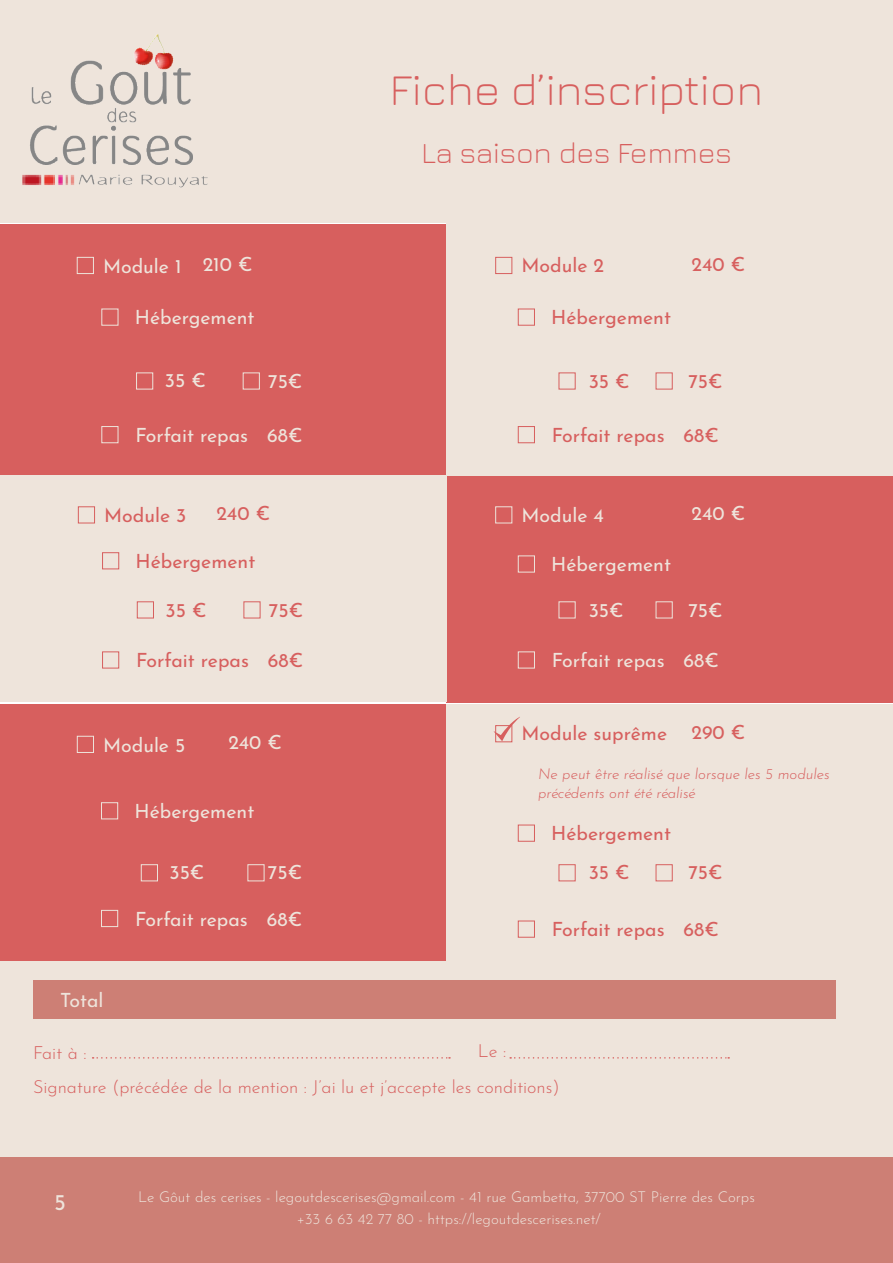
<style>
.page{position:relative;width:893px;height:1263px;background:#fff}
.page>*{position:absolute;margin:0;border:0;box-sizing:border-box;transform-origin:0 0}
.t1{font:300 45px "Jura";color:#d75f5e}
.t2{font:300 30px "Jura";color:#d75f5e}
.t3{font:22.5px "Josefin Sans";color:#eee4db}
.t4{font:19.5px "Josefin Sans";color:#d75f5e}
.t5{font:19.5px "Josefin Sans";color:#eee4db}
.t6{font:300 18px "Josefin Sans";color:#d75f5e}
.t7{font:300 15px/22.2px "Josefin Sans";color:#eee4db;text-align:center}
.t8{font:italic 300 15px/19.5px "Josefin Sans";color:#d75f5e}
</style>
<div class="page">
<div style="left:0;top:0;width:893px;height:222px;background:#eee4db"></div>
<img style="left:22px;top:34px;width:186px;height:154px">
<div style="left:0;top:1157px;width:893px;height:106px;background:#cd7f75"></div>
<div style="left:0;top:704px;width:446px;height:257px;background:#d75f5e"></div>
<div style="left:0;top:961px;width:893px;height:196px;background:#eee4db"></div>
<div style="left:0;top:224px;width:446px;height:251px;background:#d75f5e"></div>
<div style="left:447px;top:475px;width:446px;height:227px;background:#d75f5e"></div>
<div style="left:446px;top:223px;width:447px;height:252px;background:#eee4db"></div>
<div style="left:0;top:475px;width:446px;height:226px;background:#eee4db"></div>
<div style="left:447px;top:704px;width:446px;height:257px;background:#eee4db"></div>
<div style="left:77px;top:257px;width:17px;height:17px;border:1px solid #eee4db"></div>
<div style="left:101px;top:309px;width:17px;height:17px;border:1px solid #eee4db"></div>
<div style="left:136px;top:372px;width:17px;height:17px;border:1px solid #eee4db"></div>
<div style="left:243px;top:372px;width:17px;height:17px;border:1px solid #eee4db"></div>
<div style="left:101px;top:426px;width:17px;height:17px;border:1px solid #eee4db"></div>
<div style="left:495px;top:506px;width:17px;height:17px;border:1px solid #eee4db"></div>
<div style="left:518px;top:555px;width:17px;height:17px;border:1px solid #eee4db"></div>
<div style="left:559px;top:601px;width:17px;height:17px;border:1px solid #eee4db"></div>
<div style="left:656px;top:601px;width:17px;height:17px;border:1px solid #eee4db"></div>
<div style="left:518px;top:651px;width:17px;height:17px;border:1px solid #eee4db"></div>
<div style="left:495px;top:257px;width:17px;height:17px;border:1px solid #d75f5e"></div>
<div style="left:518px;top:309px;width:17px;height:17px;border:1px solid #d75f5e"></div>
<div style="left:559px;top:372px;width:17px;height:17px;border:1px solid #d75f5e"></div>
<div style="left:656px;top:372px;width:17px;height:17px;border:1px solid #d75f5e"></div>
<div style="left:518px;top:426px;width:17px;height:17px;border:1px solid #d75f5e"></div>
<div style="left:78px;top:506px;width:17px;height:17px;border:1px solid #d75f5e"></div>
<div style="left:495px;top:725px;width:17px;height:17px;border:1px solid #d75f5e"></div>
<div style="left:102px;top:552px;width:17px;height:17px;border:1px solid #d75f5e"></div>
<div style="left:518px;top:825px;width:17px;height:17px;border:1px solid #d75f5e"></div>
<div style="left:137px;top:601px;width:17px;height:17px;border:1px solid #d75f5e"></div>
<div style="left:559px;top:864px;width:17px;height:17px;border:1px solid #d75f5e"></div>
<div style="left:243px;top:601px;width:17px;height:17px;border:1px solid #d75f5e"></div>
<div style="left:656px;top:864px;width:17px;height:17px;border:1px solid #d75f5e"></div>
<div style="left:102px;top:651px;width:17px;height:17px;border:1px solid #d75f5e"></div>
<div style="left:518px;top:921px;width:17px;height:16px;border:1px solid #d75f5e"></div>
<div style="left:77px;top:736px;width:17px;height:17px;border:1px solid #eee4db"></div>
<div style="left:101px;top:802px;width:17px;height:17px;border:1px solid #eee4db"></div>
<div style="left:141px;top:864px;width:17px;height:17px;border:1px solid #eee4db"></div>
<div style="left:247px;top:864px;width:17px;height:17px;border:1px solid #eee4db"></div>
<div style="left:101px;top:910px;width:17px;height:17px;border:1px solid #eee4db"></div>
<div style="left:33px;top:980px;width:803px;height:39px;background:#cd7f75"></div>
<svg style="left:93px;top:1057px;width:357px;height:1px"></svg>
<svg style="left:510px;top:1057px;width:219px;height:1px"></svg>
<svg style="left:494px;top:717px;width:26px;height:24px"></svg>
<h1 class="t1" style="left:390px;top:57px;width:375px">Fiche d’inscription</h1>
<h2 class="t2" style="left:421px;top:131px;width:312px">La saison des Femmes</h2>
<p class="t5" style="left:103px;top:251px;width:80px">Module 1</p>
<p class="t5" style="left:203px;top:250px;width:51px">210 €</p>
<p class="t4" style="left:521px;top:251px;width:84px">Module 2</p>
<p class="t4" style="left:691px;top:249px;width:55px">240 €</p>
<p class="t5" style="left:135px;top:303px;width:121px">Hébergement</p>
<p class="t4" style="left:551px;top:303px;width:121px">Hébergement</p>
<p class="t5" style="left:165px;top:366px;width:43px">35 €</p>
<p class="t5" style="left:268px;top:367px;width:36px">75€</p>
<p class="t4" style="left:589px;top:367px;width:43px">35 €</p>
<p class="t4" style="left:688px;top:367px;width:36px">75€</p>
<p class="t5" style="left:135px;top:420px;width:114px">Forfait repas</p>
<p class="t5" style="left:267px;top:421px;width:37px">68€</p>
<p class="t4" style="left:552px;top:420px;width:114px">Forfait repas</p>
<p class="t4" style="left:684px;top:421px;width:37px">68€</p>
<p class="t4" style="left:104px;top:500px;width:84px">Module 3</p>
<p class="t4" style="left:216px;top:498px;width:55px">240 €</p>
<p class="t5" style="left:521px;top:500px;width:84px">Module 4</p>
<p class="t5" style="left:691px;top:499px;width:55px">240 €</p>
<p class="t4" style="left:136px;top:547px;width:121px">Hébergement</p>
<p class="t5" style="left:551px;top:550px;width:121px">Hébergement</p>
<p class="t4" style="left:166px;top:596px;width:43px">35 €</p>
<p class="t4" style="left:269px;top:596px;width:36px">75€</p>
<p class="t5" style="left:589px;top:596px;width:36px">35€</p>
<p class="t5" style="left:688px;top:596px;width:36px">75€</p>
<p class="t4" style="left:136px;top:646px;width:114px">Forfait repas</p>
<p class="t4" style="left:268px;top:646px;width:37px">68€</p>
<p class="t5" style="left:552px;top:646px;width:114px">Forfait repas</p>
<p class="t5" style="left:684px;top:646px;width:37px">68€</p>
<p class="t5" style="left:103px;top:730px;width:84px">Module 5</p>
<p class="t5" style="left:228px;top:728px;width:55px">240 €</p>
<p class="t4" style="left:521px;top:718px;width:147px">Module suprême</p>
<p class="t4" style="left:691px;top:717px;width:55px">290 €</p>
<p class="t5" style="left:134px;top:797px;width:121px">Hébergement</p>
<p class="t8" style="left:538px;top:762px;width:293px">Ne peut être réalisé que lorsque les 5 modules précédents ont été réalisé</p>
<p class="t4" style="left:551px;top:819px;width:121px">Hébergement</p>
<p class="t5" style="left:170px;top:857px;width:36px">35€</p>
<p class="t5" style="left:268px;top:857px;width:36px">75€</p>
<p class="t4" style="left:589px;top:857px;width:43px">35 €</p>
<p class="t4" style="left:688px;top:857px;width:36px">75€</p>
<p class="t5" style="left:135px;top:904px;width:114px">Forfait repas</p>
<p class="t5" style="left:267px;top:904px;width:37px">68€</p>
<p class="t4" style="left:552px;top:915px;width:114px">Forfait repas</p>
<p class="t4" style="left:684px;top:915px;width:37px">68€</p>
<p class="t5" style="left:60px;top:986px;width:45px">Total</p>
<p class="t6" style="left:33px;top:1039px;width:55px">Fait à :</p>
<p class="t6" style="left:478px;top:1038px;width:30px">Le :</p>
<p class="t6" style="left:33px;top:1073px;width:528px">Signature (précédée de la mention : J’ai lu et j’accepte les conditions)</p>
<p class="t3" style="left:54px;top:1185px;width:13px">5</p>
<p class="t7" style="left:138px;top:1184px;width:618px">Le Gôut des cerises - legoutdescerises@gmail.com - 41 rue Gambetta, 37700 ST Pierre des Corps +33 6 63 42 77 80 - https://legoutdescerises.net/</p>
</div>
